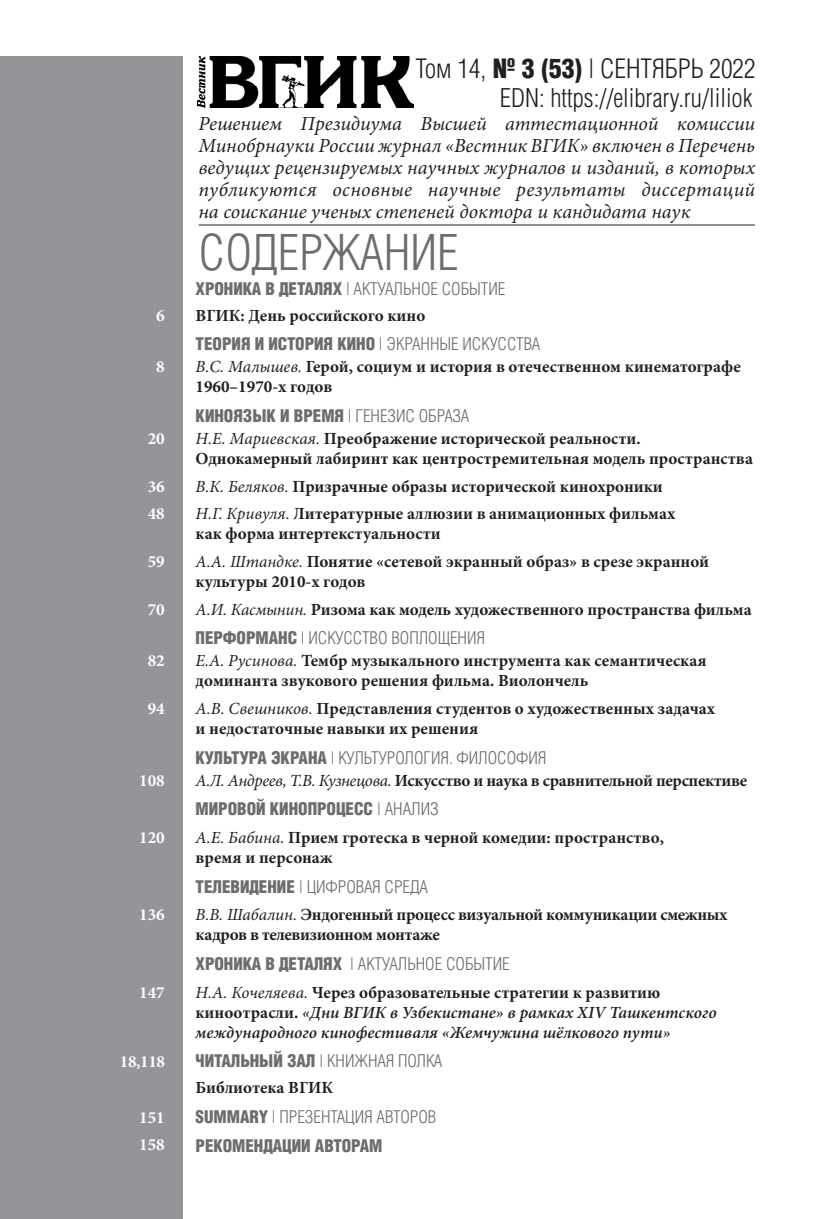
<style>
.page{position:relative;width:823px;height:1219px;background:#fff}
.page>*{position:absolute;margin:0;border:0;box-sizing:border-box;transform-origin:0 0}
.t1{font:48px "AG Letterica Cond L";color:#6c6d70}
.t2{font:26px "AG Letterica Cond L";color:#231f20}
.t3{font:25.2px "AG Letterica Cond L";color:#231f20}
.t4{font:italic 20px/22px "Minion Pro";color:#231f20;text-align:justify}
.t5{font:700 17px/20px "Minion Pro";color:#231f20}
.t6{font:17px "AG Letterica Cond L";color:#6c6d70}
.t7{font:italic 600 17px/20px "Minion Pro";color:#231f20}
.t8{font:700 17px/20px "Minion Pro";letter-spacing:-.02em;color:#231f20}
.t9{font:700 17px "AG Letterica Cond L";color:#6c6d70}
.t10{font:700 17px "Minion Pro";color:#fff}
.s1{font-weight:700}
.s2{font-weight:400}
.s3{font-weight:400;font-style:italic}
.s4{font-weight:700;font-style:normal}
</style>
<div class="page">
<div style="left:0;top:57px;width:183px;height:1162px;background:#939598"></div>
<hr style="left:198px;top:225px;width:556px;height:1px;background:#231f20">
<img style="left:198px;top:57px;width:215px;height:50px">
<h2 class="t2" style="left:415px;top:53px;width:341px">Том 14, <span class="s1">№ 3 (53)</span> | СЕНТЯБРЬ 2022</h2>
<h3 class="t3" style="left:499px;top:84px;width:254px">EDN: https://elibrary.ru/liliok</h3>
<p class="t4" style="left:198px;top:112px;width:558px">Решением Президиума Высшей аттестационной комиссии Минобрнауки России журнал «Вестник ВГИК» включен в Перечень ведущих рецензируемых научных журналов и изданий, в которых публикуются основные научные результаты диссертаций на соискание ученых степеней доктора и кандидата наук</p>
<h1 class="t1" style="left:198px;top:224px;width:261px">СОДЕРЖАНИЕ</h1>
<p class="t6" style="left:195px;top:279px;width:311px"><span class="s1">ХРОНИКА В ДЕТАЛЯХ</span> | АКТУАЛЬНОЕ СОБЫТИЕ</p>
<p class="t10" style="left:156px;top:303px;width:10px">6</p>
<p class="t5" style="left:195px;top:305px;width:231px">ВГИК: День российского кино</p>
<p class="t9" style="left:195px;top:334px;width:346px">ТЕОРИЯ И ИСТОРИЯ КИНО <span class="s2">| ЭКРАННЫЕ ИСКУССТВА</span></p>
<p class="t10" style="left:156px;top:355px;width:10px">8</p>
<p class="t5" style="left:195px;top:357px;width:546px"><span class="s3">В.С. Малышев.</span> Герой, социум и история в отечественном кинематографе<br>1960–1970-х годов</p>
<p class="t9" style="left:195px;top:405px;width:275px">КИНОЯЗЫК И ВРЕМЯ <span class="s2">| ГЕНЕЗИС ОБРАЗА</span></p>
<p class="t10" style="left:148px;top:427px;width:18px">20</p>
<p class="t5" style="left:195px;top:428px;width:558px"><span class="s3">Н.Е. Мариевская.</span> Преображение исторической реальности.<br>Однокамерный лабиринт как центростремительная модель пространства</p>
<p class="t10" style="left:148px;top:474px;width:18px">36</p>
<p class="t5" style="left:195px;top:476px;width:468px"><span class="s3">В.К. Беляков.</span> Призрачные образы исторической кинохроники</p>
<p class="t10" style="left:148px;top:502px;width:18px">48</p>
<p class="t5" style="left:195px;top:504px;width:481px"><span class="s3">Н.Г. Кривуля.</span> Литературные аллюзии в анимационных фильмах как форма интертекстуальности</p>
<p class="t10" style="left:148px;top:550px;width:18px">59</p>
<p class="t5" style="left:195px;top:551px;width:515px"><span class="s3">А.А. Штандке.</span> Понятие «сетевой экранный образ» в срезе экранной культуры 2010-х годов</p>
<p class="t10" style="left:148px;top:597px;width:18px">70</p>
<p class="t5" style="left:195px;top:599px;width:557px"><span class="s3">А.И. Касмынин.</span> Ризома как модель художественного пространства фильма</p>
<p class="t6" style="left:195px;top:628px;width:291px"><span class="s1">ПЕРФОРМАНС</span> | ИСКУССТВО ВОПЛОЩЕНИЯ</p>
<p class="t10" style="left:148px;top:649px;width:18px">82</p>
<p class="t5" style="left:195px;top:651px;width:512px"><span class="s3">Е.А. Русинова.</span> Тембр музыкального инструмента как семантическая доминанта звукового решения фильма. Виолончель</p>
<p class="t10" style="left:148px;top:697px;width:18px">94</p>
<p class="t5" style="left:195px;top:698px;width:520px"><span class="s3">А.В. Свешников.</span> Представления студентов о художественных задачах и недостаточные навыки их решения</p>
<p class="t6" style="left:195px;top:748px;width:352px"><span class="s1">КУЛЬТУРА ЭКРАНА</span> | КУЛЬТУРОЛОГИЯ. ФИЛОСОФИЯ</p>
<p class="t10" style="left:139px;top:768px;width:27px">108</p>
<p class="t8" style="left:195px;top:770px;width:553px"><span class="s3">А.Л. Андреев, Т.В. Кузнецова.</span> Искусство и наука в сравнительной перспективе</p>
<p class="t9" style="left:195px;top:799px;width:244px">МИРОВОЙ КИНОПРОЦЕСС <span class="s2">| АНАЛИЗ</span></p>
<p class="t10" style="left:139px;top:826px;width:27px">120</p>
<p class="t5" style="left:195px;top:827px;width:469px"><span class="s3">А.Е. Бабина.</span> Прием гротеска в черной комедии: пространство, время и персонаж</p>
<p class="t6" style="left:195px;top:877px;width:234px"><span class="s1">ТЕЛЕВИДЕНИЕ</span> | ЦИФРОВАЯ СРЕДА</p>
<p class="t10" style="left:139px;top:903px;width:27px">136</p>
<p class="t8" style="left:195px;top:905px;width:533px"><span class="s3">В.В. Шабалин.</span> Эндогенный процесс визуальной коммуникации смежных кадров в телевизионном монтаже</p>
<p class="t6" style="left:195px;top:954px;width:315px"><span class="s1">ХРОНИКА В ДЕТАЛЯХ</span> | АКТУАЛЬНОЕ СОБЫТИЕ</p>
<p class="t10" style="left:139px;top:980px;width:27px">147</p>
<p class="t7" style="left:195px;top:982px;width:522px"><span class="s2">Н.А. Кочеляева.</span> <span class="s4">Через образовательные стратегии к развитию киноотрасли.</span> «Дни ВГИК в Узбекистане» в рамках XIV Ташкентского международного кинофестиваля «Жемчужина шёлкового пути»</p>
<p class="t10" style="left:120px;top:1050px;width:47px">18,118</p>
<p class="t6" style="left:195px;top:1051px;width:248px"><span class="s1">ЧИТАЛЬНЫЙ ЗАЛ</span> | КНИЖНАЯ ПОЛКА</p>
<p class="t5" style="left:195px;top:1077px;width:139px">Библиотека ВГИК</p>
<p class="t10" style="left:139px;top:1105px;width:27px">151</p>
<p class="t6" style="left:195px;top:1107px;width:242px"><span class="s1">SUMMARY</span> | ПРЕЗЕНТАЦИЯ АВТОРОВ</p>
<p class="t10" style="left:139px;top:1133px;width:27px">158</p>
<p class="t9" style="left:195px;top:1136px;width:20px">Рекомендации</p>
<p class="t9" style="left:315px;top:1136px;width:11px">авторам</p>
</div>
